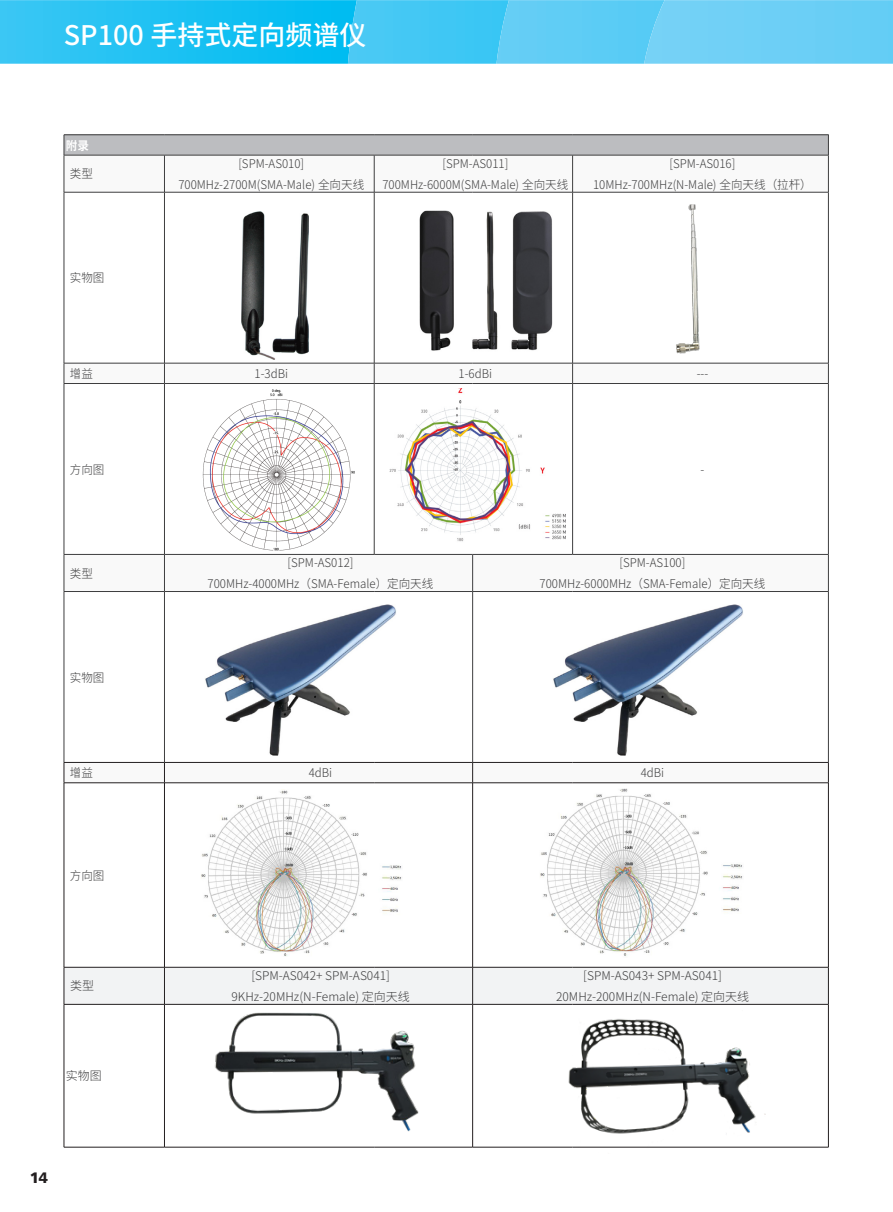
<style>
.page{position:relative;width:893px;height:1212px;background:#fff}
.page>*{position:absolute;margin:0;border:0;box-sizing:border-box;transform-origin:0 0}
.t1{font:500 27px "Source Han Sans SC";color:#fff}
.t2{font:900 15px "Frutiger CE";color:#231f20}
.t3{font:300 12px "Source Han Sans SC";color:#3e3e3f;scale:.96 1}
.t4{font:300 12px "Source Han Sans SC";color:#3e3e3f}
.t5{font:700 12px "Source Han Sans SC";color:#fff;scale:.96 1}
</style>
<div class="page">
<img style="left:0;top:0;width:348px;height:64px">
<img style="left:348px;top:0;width:148px;height:64px">
<img style="left:496px;top:0;width:148px;height:64px">
<img style="left:644px;top:0;width:249px;height:64px">
<div style="left:64px;top:135px;width:764px;height:20px;background:#bcbdc0"></div>
<svg style="left:65px;top:156px;width:763px;height:626px"></svg>
<div style="left:65px;top:968px;width:763px;height:36px;background:#f2f3f4"></div>
<hr style="left:64px;top:135px;width:100px;height:1px;background:#3e3e3f">
<svg style="left:64px;top:135px;width:1px;height:20px"></svg>
<hr style="left:164px;top:135px;width:210px;height:1px;background:#3e3e3f">
<hr style="left:374px;top:135px;width:99px;height:1px;background:#3e3e3f">
<hr style="left:473px;top:135px;width:100px;height:1px;background:#3e3e3f">
<hr style="left:573px;top:135px;width:256px;height:1px;background:#3e3e3f">
<svg style="left:828px;top:136px;width:1px;height:19px"></svg>
<hr style="left:64px;top:155px;width:100px;height:1px;background:#3e3e3f">
<hr style="left:64px;top:155px;width:1px;height:37px;background:#3e3e3f">
<hr style="left:164px;top:155px;width:210px;height:1px;background:#3e3e3f">
<hr style="left:164px;top:155px;width:1px;height:37px;background:#3e3e3f">
<hr style="left:374px;top:155px;width:99px;height:1px;background:#3e3e3f">
<hr style="left:374px;top:155px;width:1px;height:37px;background:#3e3e3f">
<hr style="left:473px;top:155px;width:100px;height:1px;background:#3e3e3f">
<hr style="left:573px;top:155px;width:256px;height:1px;background:#3e3e3f">
<hr style="left:572px;top:155px;width:1px;height:37px;background:#3e3e3f">
<hr style="left:828px;top:155px;width:1px;height:37px;background:#3e3e3f">
<hr style="left:64px;top:192px;width:100px;height:1px;background:#3e3e3f">
<hr style="left:64px;top:192px;width:1px;height:171px;background:#3e3e3f">
<hr style="left:164px;top:192px;width:210px;height:1px;background:#3e3e3f">
<hr style="left:164px;top:192px;width:1px;height:171px;background:#3e3e3f">
<hr style="left:374px;top:192px;width:99px;height:1px;background:#3e3e3f">
<hr style="left:374px;top:192px;width:1px;height:171px;background:#3e3e3f">
<hr style="left:473px;top:192px;width:100px;height:1px;background:#3e3e3f">
<hr style="left:573px;top:192px;width:256px;height:1px;background:#3e3e3f">
<hr style="left:572px;top:192px;width:1px;height:171px;background:#3e3e3f">
<hr style="left:828px;top:192px;width:1px;height:171px;background:#3e3e3f">
<hr style="left:64px;top:363px;width:100px;height:1px;background:#3e3e3f">
<svg style="left:64px;top:363px;width:1px;height:20px"></svg>
<hr style="left:164px;top:363px;width:210px;height:1px;background:#3e3e3f">
<svg style="left:164px;top:363px;width:1px;height:20px"></svg>
<hr style="left:374px;top:363px;width:99px;height:1px;background:#3e3e3f">
<svg style="left:374px;top:363px;width:1px;height:20px"></svg>
<hr style="left:473px;top:363px;width:100px;height:1px;background:#3e3e3f">
<hr style="left:573px;top:363px;width:256px;height:1px;background:#3e3e3f">
<svg style="left:572px;top:363px;width:1px;height:20px"></svg>
<svg style="left:828px;top:363px;width:1px;height:20px"></svg>
<hr style="left:64px;top:383px;width:100px;height:1px;background:#3e3e3f">
<hr style="left:64px;top:384px;width:1px;height:170px;background:#3e3e3f">
<hr style="left:164px;top:383px;width:210px;height:1px;background:#3e3e3f">
<hr style="left:164px;top:384px;width:1px;height:170px;background:#3e3e3f">
<hr style="left:374px;top:383px;width:99px;height:1px;background:#3e3e3f">
<hr style="left:374px;top:384px;width:1px;height:170px;background:#3e3e3f">
<hr style="left:473px;top:383px;width:100px;height:1px;background:#3e3e3f">
<hr style="left:573px;top:383px;width:256px;height:1px;background:#3e3e3f">
<hr style="left:572px;top:384px;width:1px;height:170px;background:#3e3e3f">
<hr style="left:828px;top:384px;width:1px;height:170px;background:#3e3e3f">
<hr style="left:64px;top:554px;width:100px;height:1px;background:#3e3e3f">
<hr style="left:64px;top:555px;width:1px;height:36px;background:#3e3e3f">
<hr style="left:164px;top:554px;width:210px;height:1px;background:#3e3e3f">
<hr style="left:164px;top:555px;width:1px;height:36px;background:#3e3e3f">
<hr style="left:374px;top:554px;width:99px;height:1px;background:#3e3e3f">
<hr style="left:473px;top:554px;width:100px;height:1px;background:#3e3e3f">
<hr style="left:472px;top:555px;width:1px;height:36px;background:#3e3e3f">
<hr style="left:573px;top:554px;width:256px;height:1px;background:#3e3e3f">
<hr style="left:828px;top:555px;width:1px;height:36px;background:#3e3e3f">
<hr style="left:64px;top:591px;width:100px;height:1px;background:#3e3e3f">
<hr style="left:64px;top:592px;width:1px;height:170px;background:#3e3e3f">
<hr style="left:164px;top:591px;width:210px;height:1px;background:#3e3e3f">
<hr style="left:164px;top:592px;width:1px;height:170px;background:#3e3e3f">
<hr style="left:374px;top:591px;width:99px;height:1px;background:#3e3e3f">
<hr style="left:473px;top:591px;width:100px;height:1px;background:#3e3e3f">
<hr style="left:472px;top:592px;width:1px;height:170px;background:#3e3e3f">
<hr style="left:573px;top:591px;width:256px;height:1px;background:#3e3e3f">
<hr style="left:828px;top:592px;width:1px;height:170px;background:#3e3e3f">
<hr style="left:64px;top:762px;width:100px;height:1px;background:#231f20">
<svg style="left:64px;top:763px;width:1px;height:19px"></svg>
<hr style="left:164px;top:762px;width:210px;height:1px;background:#231f20">
<svg style="left:164px;top:763px;width:1px;height:19px"></svg>
<hr style="left:374px;top:762px;width:99px;height:1px;background:#231f20">
<hr style="left:473px;top:762px;width:100px;height:1px;background:#231f20">
<svg style="left:472px;top:763px;width:1px;height:19px"></svg>
<hr style="left:573px;top:762px;width:256px;height:1px;background:#231f20">
<svg style="left:828px;top:763px;width:1px;height:19px"></svg>
<hr style="left:64px;top:782px;width:100px;height:1px;background:#231f20">
<hr style="left:64px;top:783px;width:1px;height:184px;background:#231f20">
<hr style="left:164px;top:782px;width:210px;height:1px;background:#231f20">
<hr style="left:164px;top:783px;width:1px;height:184px;background:#231f20">
<hr style="left:374px;top:782px;width:99px;height:1px;background:#231f20">
<hr style="left:473px;top:782px;width:100px;height:1px;background:#231f20">
<hr style="left:472px;top:783px;width:1px;height:184px;background:#231f20">
<hr style="left:573px;top:782px;width:256px;height:1px;background:#231f20">
<hr style="left:828px;top:783px;width:1px;height:184px;background:#231f20">
<hr style="left:64px;top:967px;width:100px;height:1px;background:#231f20">
<hr style="left:64px;top:967px;width:1px;height:37px;background:#231f20">
<hr style="left:164px;top:967px;width:210px;height:1px;background:#231f20">
<hr style="left:164px;top:967px;width:1px;height:37px;background:#231f20">
<hr style="left:374px;top:967px;width:99px;height:1px;background:#231f20">
<hr style="left:473px;top:967px;width:100px;height:1px;background:#231f20">
<hr style="left:472px;top:967px;width:1px;height:37px;background:#231f20">
<hr style="left:573px;top:967px;width:256px;height:1px;background:#231f20">
<hr style="left:828px;top:967px;width:1px;height:37px;background:#231f20">
<hr style="left:64px;top:1004px;width:100px;height:1px;background:#231f20">
<hr style="left:64px;top:1004px;width:1px;height:143px;background:#231f20">
<hr style="left:164px;top:1004px;width:210px;height:1px;background:#231f20">
<hr style="left:164px;top:1004px;width:1px;height:143px;background:#231f20">
<hr style="left:374px;top:1004px;width:99px;height:1px;background:#231f20">
<hr style="left:473px;top:1004px;width:100px;height:1px;background:#231f20">
<hr style="left:472px;top:1004px;width:1px;height:143px;background:#231f20">
<hr style="left:573px;top:1004px;width:256px;height:1px;background:#231f20">
<hr style="left:828px;top:1004px;width:1px;height:143px;background:#231f20">
<hr style="left:64px;top:1147px;width:100px;height:1px;background:#231f20">
<hr style="left:164px;top:1147px;width:210px;height:1px;background:#231f20">
<hr style="left:374px;top:1147px;width:99px;height:1px;background:#231f20">
<hr style="left:473px;top:1147px;width:100px;height:1px;background:#231f20">
<hr style="left:573px;top:1147px;width:256px;height:1px;background:#231f20">
<img style="left:203px;top:388px;width:152px;height:163px">
<img style="left:242px;top:212px;width:66px;height:147px">
<img style="left:419px;top:210px;width:137px;height:142px">
<img style="left:619px;top:201px;width:150px;height:154px">
<img style="left:205px;top:605px;width:191px;height:150px">
<img style="left:552px;top:605px;width:192px;height:150px">
<img style="left:201px;top:789px;width:201px;height:167px">
<img style="left:540px;top:788px;width:202px;height:168px">
<img style="left:389px;top:388px;width:177px;height:154px">
<img style="left:210px;top:991px;width:220px;height:157px">
<img style="left:566px;top:1019px;width:199px;height:129px">
<h1 class="t1" style="left:64px;top:19px;width:304px">SP100 手持式定向频谱仪</h1>
<p class="t5" style="left:66px;top:138px;width:26px">附录</p>
<p class="t3" style="left:70px;top:167px;width:26px">类型</p>
<p class="t3" style="left:70px;top:271px;width:38px">实物图</p>
<p class="t3" style="left:238px;top:157px;width:70px">[SPM-AS010]</p>
<p class="t3" style="left:178px;top:178px;width:195px">700MHz-2700M(SMA-Male) 全向天线</p>
<p class="t3" style="left:442px;top:157px;width:70px">[SPM-AS011]</p>
<p class="t3" style="left:382px;top:178px;width:195px">700MHz-6000M(SMA-Male) 全向天线</p>
<p class="t3" style="left:669px;top:157px;width:70px">[SPM-AS016]</p>
<p class="t3" style="left:593px;top:178px;width:229px">10MHz-700MHz(N-Male) 全向天线（拉杆）</p>
<p class="t3" style="left:70px;top:367px;width:26px">增益</p>
<p class="t3" style="left:255px;top:367px;width:36px">1-3dBi</p>
<p class="t3" style="left:459px;top:367px;width:36px">1-6dBi</p>
<p class="t3" style="left:697px;top:367px;width:14px">---</p>
<p class="t3" style="left:70px;top:462px;width:38px">方向图</p>
<p class="t3" style="left:700px;top:462px;width:6px">-</p>
<p class="t3" style="left:70px;top:566px;width:26px">类型</p>
<p class="t3" style="left:70px;top:670px;width:38px">实物图</p>
<p class="t3" style="left:288px;top:556px;width:70px">[SPM-AS012]</p>
<p class="t3" style="left:208px;top:577px;width:237px">700MHz-4000MHz（SMA-Female）定向天线</p>
<p class="t3" style="left:619px;top:556px;width:70px">[SPM-AS100]</p>
<p class="t3" style="left:540px;top:577px;width:237px">700MHz-6000MHz（SMA-Female）定向天线</p>
<p class="t3" style="left:70px;top:766px;width:26px">增益</p>
<p class="t3" style="left:309px;top:766px;width:26px">4dBi</p>
<p class="t3" style="left:641px;top:766px;width:26px">4dBi</p>
<p class="t3" style="left:70px;top:868px;width:38px">方向图</p>
<p class="t4" style="left:70px;top:979px;width:25px">类型</p>
<p class="t4" style="left:66px;top:1069px;width:37px">实物图</p>
<p class="t4" style="left:251px;top:969px;width:140px">[SPM-AS042+ SPM-AS041]</p>
<p class="t4" style="left:231px;top:990px;width:180px">9KHz-20MHz(N-Female) 定向天线</p>
<p class="t4" style="left:583px;top:969px;width:140px">[SPM-AS043+ SPM-AS041]</p>
<p class="t4" style="left:556px;top:990px;width:195px">20MHz-200MHz(N-Female) 定向天线</p>
<p class="t2" style="left:30px;top:1169px;width:20px">14</p>
</div>
